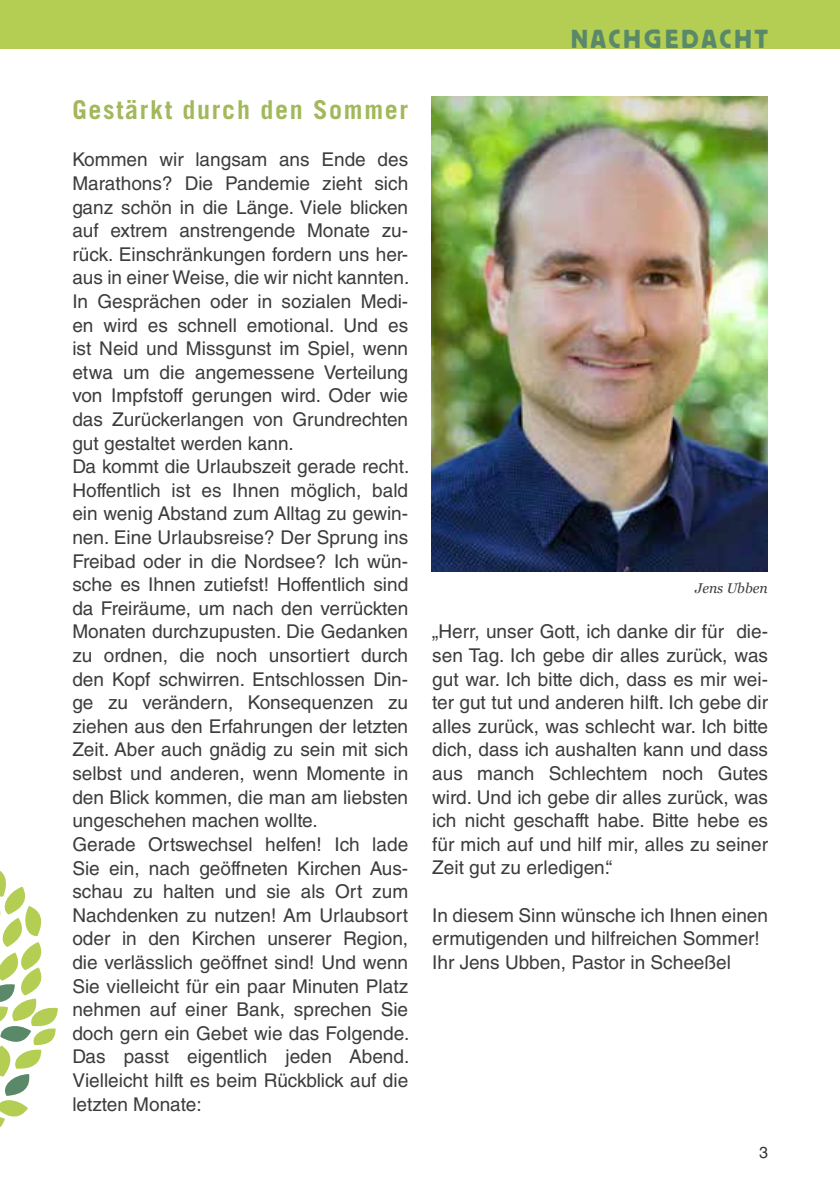
<style>
.page{position:relative;width:840px;height:1191px;background:#fff}
.page>*{position:absolute;margin:0;border:0;box-sizing:border-box;transform-origin:0 0}
.t1{font:700 26px "Trade Gothic LT Pro";letter-spacing:.065em;color:#a3b75b}
.t2{font:26px "Block Pro";letter-spacing:.12em;color:#598969}
.t3{font:19px/23.6px "Helvetica LT Std";color:#3c3c3b}
.t4{font:16px "Helvetica LT Std";color:#000}
.t5{font:italic 14px "Georgia";color:#3c3c3b}
</style>
<div class="page">
<div style="left:0;top:0;width:839px;height:49px;background:#b4ce53"></div>
<svg style="left:0;top:871px;width:58px;height:257px"></svg>
<img style="left:431px;top:96px;width:336px;height:475px">
<h1 class="t1" style="left:72px;top:94px;width:337px">Gestärkt durch den Sommer</h1>
<p class="t3" style="left:72px;top:148px;width:338px">Kommen wir langsam ans Ende des Marathons? Die Pandemie zieht sich ganz schön in die Länge. Viele blicken auf extrem anstrengende Monate zu&shy;rück. Einschränkungen fordern uns her&shy;aus in einer Weise, die wir nicht kannten.<br>In Gesprächen oder in sozialen Medi&shy;en wird es schnell emotional. Und es ist Neid und Missgunst im Spiel, wenn etwa um die angemessene Verteilung von Impfstoff gerungen wird. Oder wie das Zurückerlangen von Grundrechten gut gestaltet werden kann.<br>Da kommt die Urlaubszeit gerade recht.<br>Hoffentlich ist es Ihnen möglich, bald ein wenig Abstand zum Alltag zu gewin&shy;nen. Eine Urlaubsreise? Der Sprung ins Freibad oder in die Nordsee? Ich wün&shy;sche es Ihnen zutiefst! Hoffentlich sind da Freiräume, um nach den verrückten Monaten durchzupusten. Die Gedanken zu ordnen, die noch unsortiert durch den Kopf schwirren. Entschlossen Din&shy;ge zu verändern, Konsequenzen zu ziehen aus den Erfahrungen der letzten Zeit. Aber auch gnädig zu sein mit sich selbst und anderen, wenn Momente in den Blick kommen, die man am liebsten ungeschehen machen wollte.<br>Gerade Ortswechsel helfen! Ich lade Sie ein, nach geöffneten Kirchen Aus&shy;schau zu halten und sie als Ort zum Nachdenken zu nutzen! Am Urlaubsort oder in den Kirchen unserer Region, die verlässlich geöffnet sind! Und wenn Sie vielleicht für ein paar Minuten Platz nehmen auf einer Bank, sprechen Sie doch gern ein Gebet wie das Folgende.<br>Das passt eigentlich jeden Abend.<br>Vielleicht hilft es beim Rückblick auf die letzten Monate:</p>
<h1 class="t2" style="left:570px;top:22px;width:198px">NACHGEDACHT</h1>
<p class="t5" style="left:694px;top:580px;width:74px">Jens Ubben</p>
<p class="t3" style="left:432px;top:620px;width:337px;text-align:justify">„Herr, unser Gott, ich danke dir für die&shy;sen Tag. Ich gebe dir alles zurück, was gut war. Ich bitte dich, dass es mir wei&shy;ter gut tut und anderen hilft. Ich gebe dir alles zurück, was schlecht war. Ich bitte dich, dass ich aushalten kann und dass aus manch Schlechtem noch Gutes wird. Und ich gebe dir alles zurück, was ich nicht geschafft habe. Bitte hebe es für mich auf und hilf mir, alles zu seiner Zeit gut zu erledigen.“</p>
<p class="t3" style="left:432px;top:903px;width:337px">In diesem Sinn wünsche ich Ihnen einen ermutigenden und hilfreichen Sommer!<br>Ihr Jens Ubben, Pastor in Scheeßel</p>
<p class="t4" style="left:758px;top:1143px;width:10px">3</p>
</div>
